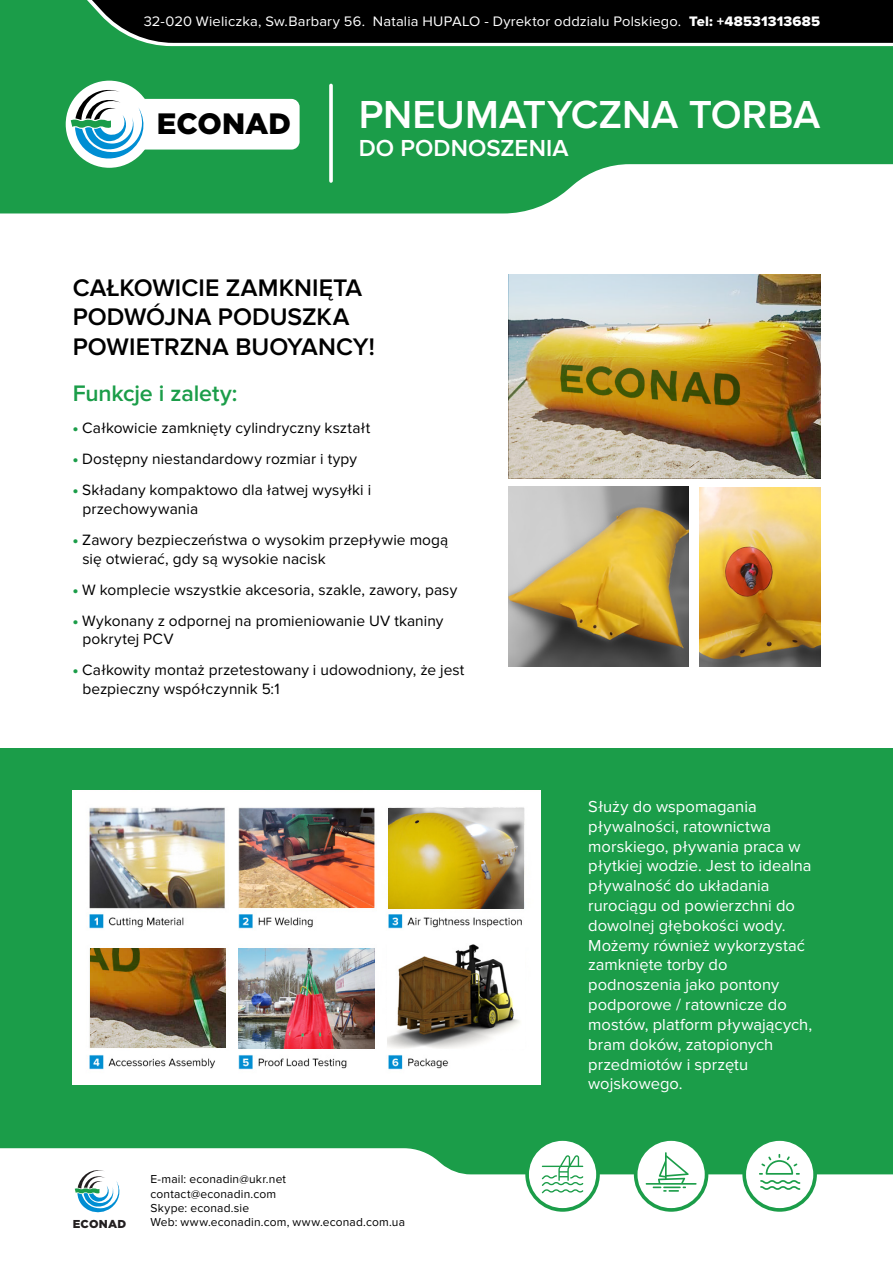
<style>
.page{position:relative;width:893px;height:1263px;background:#fff}
.page>*{position:absolute;margin:0;border:0;box-sizing:border-box;transform-origin:0 0}
.t1{font:600 40.5px "Proxima Nova";color:#fff}
.t2{font:900 29.4px "Gotham Pro";color:#000}
.t3{font:600 24.9px/29.8px "Proxima Nova";color:#000}
.t4{font:600 24px "Proxima Nova";letter-spacing:.005em;color:#fff}
.t5{font:600 23.25px "Proxima Nova";letter-spacing:-.005em;color:#1b9d49}
.t6{font:16.5px/19.8px "Proxima Nova";color:#fff}
.t7{font:15.45px/18.6px "Proxima Nova";letter-spacing:.005em;color:#000}
.t8{font:14.25px "Proxima Nova";letter-spacing:.01em;color:#fff}
.t9{font:12px/14.4px "Proxima Nova";letter-spacing:.015em;color:#000}
.t10{font:900 11.55px "Gotham Pro";letter-spacing:.025em;color:#231f20}
.s1{font-family:"Proxima Nova Extrabld"}
.s2{font-weight:900;color:#1b9d49}
</style>
<div class="page">
<div style="left:0;top:748px;width:893px;height:453px;background:#1b9d49"></div>
<svg style="left:0;top:0;width:893px;height:213px;fill:#1b9d49"></svg>
<svg style="left:0;top:1148px;width:893px;height:53px;fill:#fff"></svg>
<svg style="left:525px;top:1140px;width:75px;height:72px"></svg>
<svg style="left:634px;top:1140px;width:74px;height:72px"></svg>
<svg style="left:742px;top:1140px;width:75px;height:72px"></svg>
<svg style="left:329px;top:85px;width:4px;height:96px"></svg>
<svg style="left:75px;top:1167px;width:48px;height:46px"></svg>
<div style="left:66px;top:81px;width:87px;height:87px;background:#fff;border-radius:50%"></div>
<svg style="left:71px;top:85px;width:229px;height:76px"></svg>
<img style="left:509px;top:275px;width:311px;height:203px">
<img style="left:509px;top:486px;width:180px;height:180px">
<img style="left:699px;top:487px;width:121px;height:179px">
<img style="left:73px;top:790px;width:467px;height:295px">
<img style="left:389px;top:808px;width:134px;height:101px">
<img style="left:239px;top:948px;width:136px;height:101px">
<img style="left:84px;top:943px;width:149px;height:109px">
<img style="left:388px;top:939px;width:137px;height:110px">
<p class="t8" style="left:144px;top:13px;width:678px">32-020 Wieliczka, Sw.Barbary 56. Natalia HUPALO - Dyrektor oddzialu Polskiego. <span class="s1">Tel: +48531313685</span></p>
<h2 class="t2" style="left:157px;top:107px;width:136px">ECONAD</h2>
<h1 class="t1" style="left:359px;top:91px;width:463px">PNEUMATYCZNA TORBA</h1>
<h3 class="t4" style="left:359px;top:135px;width:211px">DO PODNOSZENIA</h3>
<h3 class="t3" style="left:73px;top:273px;width:304px">CAŁKOWICIE ZAMKNIĘTA<br>PODWÓJNA PODUSZKA<br>POWIETRZNA BUOYANCY!</h3>
<h3 class="t5" style="left:73px;top:380px;width:166px">Funkcje i zalety:</h3>
<p class="t7" style="left:73px;top:419px;width:299px"><span class="s2">•</span> Całkowicie zamknięty cylindryczny kształt</p>
<p class="t7" style="left:73px;top:450px;width:286px"><span class="s2">•</span> Dostępny niestandardowy rozmiar i typy</p>
<p class="t7" style="left:82px;top:481px;width:290px;text-indent:-10px"><span class="s2">•</span> Składany kompaktowo dla łatwej wysyłki i przechowywania</p>
<p class="t7" style="left:82px;top:531px;width:367px;text-indent:-10px"><span class="s2">•</span> Zawory bezpieczeństwa o wysokim przepływie mogą się otwierać, gdy są wysokie nacisk</p>
<p class="t7" style="left:73px;top:580px;width:386px"><span class="s2">•</span> W komplecie wszystkie akcesoria, szakle, zawory, pasy</p>
<p class="t7" style="left:82px;top:611px;width:363px;text-indent:-10px"><span class="s2">•</span> Wykonany z odpornej na promieniowanie UV tkaniny pokrytej PCV</p>
<p class="t7" style="left:82px;top:661px;width:384px;text-indent:-10px"><span class="s2">•</span> Całkowity montaż przetestowany i udowodniony, że jest bezpieczny współczynnik 5:1</p>
<p class="t9" style="left:150px;top:1172px;width:137px">E-mail: econadin@ukr.net contact@econadin.com<br>Skype: econad.sie</p>
<p class="t10" style="left:73px;top:1217px;width:55px">ECONAD</p>
<p class="t9" style="left:150px;top:1215px;width:256px">Web: www.econadin.com, www.econad.com.ua</p>
<p class="t6" style="left:588px;top:797px;width:225px">Służy do wspomagania pływalności, ratownictwa morskiego, pływania praca w płytkiej wodzie. Jest to idealna pływalność do układania rurociągu od powierzchni do dowolnej głębokości wody.<br>Możemy również wykorzystać zamknięte torby do podnoszenia jako pontony podporowe / ratownicze do mostów, platform pływających, bram doków, zatopionych przedmiotów i sprzętu wojskowego.</p>
</div>
